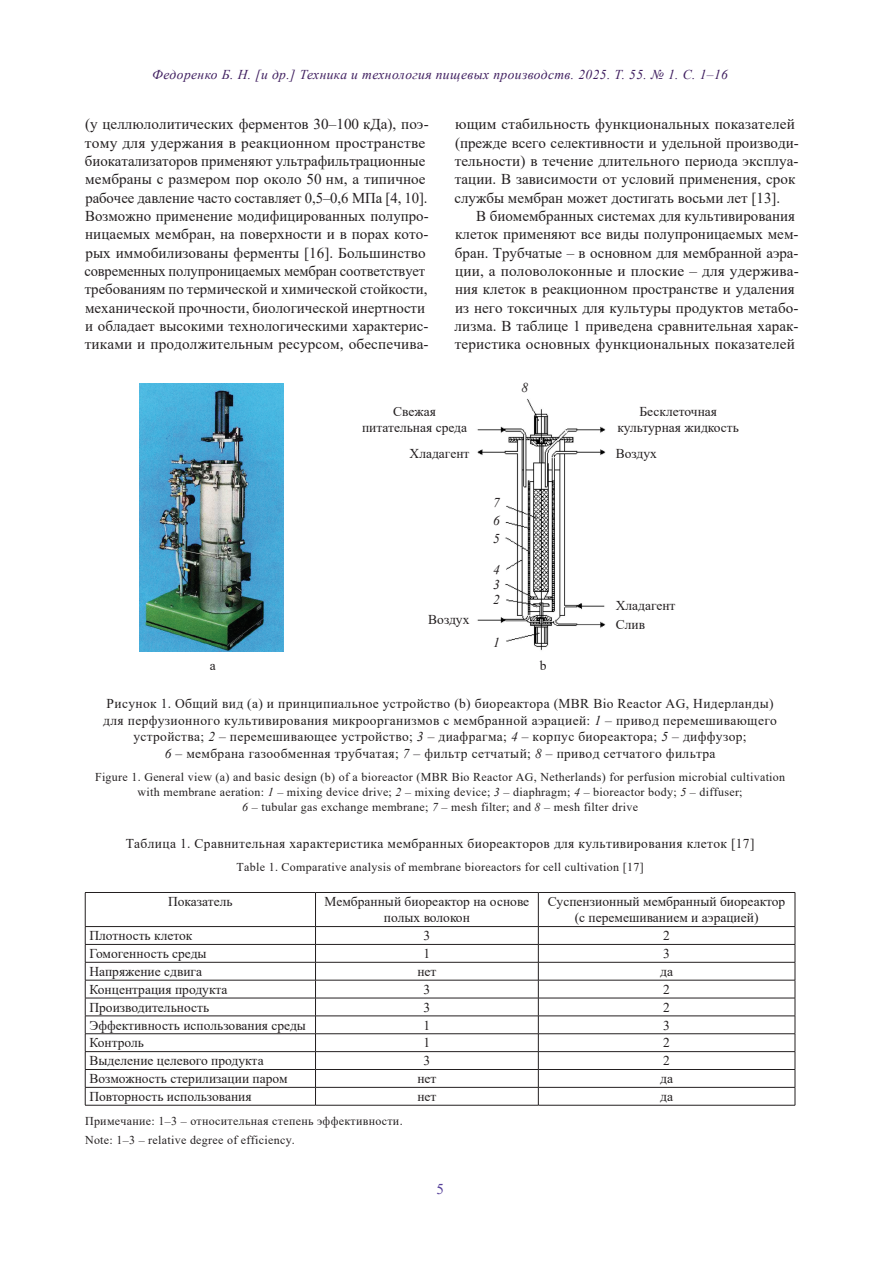
<style>
.page{position:relative;width:893px;height:1263px;background:#fff}
.page>*{position:absolute;margin:0;border:0;box-sizing:border-box;transform-origin:0 0}
.Текст-new{font:15px/18.3px "Times New Roman";color:#231f20}
.t1{font:15px "Times New Roman";color:#553f99}
.Под_рис{font:13.5px/16.5px "Times New Roman";letter-spacing:.025em;color:#231f20;text-align:center}
.Таблица{font:13.5px/16.2px "Times New Roman";color:#231f20;text-align:center}
.t2{font:italic 13.5px "Times New Roman";letter-spacing:.03em;color:#3f1e5f}
.Под_рис-2{font:13.5px/16.2px "Times New Roman";color:#231f20;text-align:center}
.t3{font:italic 13.5px "Times New Roman";color:#231f20}
.мини_под_рис{font:12px/15px "Times New Roman";letter-spacing:.025em;color:#231f20;text-align:center}
.Звездочка{font:12px "Times New Roman";letter-spacing:.025em;color:#231f20}
.s1{font-style:italic}
</style>
<div class="page">
<svg style="left:86px;top:893px;width:709px;height:212px"></svg>
<hr style="left:315px;top:893px;width:1px;height:33px;background:#231f20">
<hr style="left:538px;top:893px;width:1px;height:33px;background:#231f20">
<hr style="left:85px;top:926px;width:230px;height:1px;background:#231f20">
<hr style="left:315px;top:926px;width:223px;height:1px;background:#231f20">
<hr style="left:538px;top:926px;width:257px;height:1px;background:#231f20">
<hr style="left:85px;top:944px;width:230px;height:1px;background:#231f20">
<hr style="left:315px;top:944px;width:223px;height:1px;background:#231f20">
<hr style="left:538px;top:944px;width:257px;height:1px;background:#231f20">
<hr style="left:85px;top:962px;width:230px;height:1px;background:#231f20">
<hr style="left:315px;top:962px;width:223px;height:1px;background:#231f20">
<hr style="left:538px;top:962px;width:257px;height:1px;background:#231f20">
<hr style="left:85px;top:980px;width:230px;height:1px;background:#231f20">
<hr style="left:315px;top:980px;width:223px;height:1px;background:#231f20">
<hr style="left:538px;top:980px;width:257px;height:1px;background:#231f20">
<hr style="left:85px;top:998px;width:230px;height:1px;background:#231f20">
<hr style="left:315px;top:998px;width:223px;height:1px;background:#231f20">
<hr style="left:538px;top:998px;width:257px;height:1px;background:#231f20">
<hr style="left:85px;top:1016px;width:230px;height:1px;background:#231f20">
<hr style="left:315px;top:1016px;width:223px;height:1px;background:#231f20">
<hr style="left:538px;top:1016px;width:257px;height:1px;background:#231f20">
<hr style="left:85px;top:1033px;width:230px;height:1px;background:#231f20">
<hr style="left:315px;top:1033px;width:223px;height:1px;background:#231f20">
<hr style="left:538px;top:1033px;width:257px;height:1px;background:#231f20">
<hr style="left:85px;top:1051px;width:230px;height:1px;background:#231f20">
<hr style="left:315px;top:1051px;width:223px;height:1px;background:#231f20">
<hr style="left:538px;top:1051px;width:257px;height:1px;background:#231f20">
<hr style="left:85px;top:1069px;width:230px;height:1px;background:#231f20">
<hr style="left:315px;top:1069px;width:223px;height:1px;background:#231f20">
<hr style="left:538px;top:1069px;width:257px;height:1px;background:#231f20">
<hr style="left:85px;top:1087px;width:230px;height:1px;background:#231f20">
<hr style="left:315px;top:1087px;width:223px;height:1px;background:#231f20">
<svg style="left:315px;top:927px;width:1px;height:178px"></svg>
<hr style="left:538px;top:1087px;width:257px;height:1px;background:#231f20">
<svg style="left:538px;top:927px;width:1px;height:178px"></svg>
<hr style="left:85px;top:892px;width:230px;height:1px;background:#231f20">
<hr style="left:85px;top:893px;width:1px;height:33px;background:#231f20">
<hr style="left:315px;top:892px;width:223px;height:1px;background:#231f20">
<hr style="left:538px;top:892px;width:257px;height:1px;background:#231f20">
<hr style="left:795px;top:893px;width:1px;height:33px;background:#231f20">
<svg style="left:85px;top:927px;width:1px;height:178px"></svg>
<svg style="left:795px;top:927px;width:1px;height:178px"></svg>
<hr style="left:85px;top:1105px;width:230px;height:1px;background:#231f20">
<hr style="left:315px;top:1105px;width:223px;height:1px;background:#231f20">
<hr style="left:538px;top:1105px;width:257px;height:1px;background:#231f20">
<img style="left:139px;top:383px;width:145px;height:268px">
<img style="left:477px;top:399px;width:129px;height:252px">
<p class="t2" style="left:152px;top:65px;width:577px">Федоренко Б. Н. [и др.] Техника и технология пищевых производств. 2025. Т. 55. № 1. С. 1–16</p>
<p class="Текст-new" style="left:84px;top:115px;width:346px">(у целлюлолитических ферментов 30–100 кДа), поэ&shy;тому для удержания в реакционном пространстве биокатализаторов применяют ультрафильтрационные мембраны с размером пор около 50 нм, а типичное рабочее давление часто составляет 0,5–0,6 МПа [4, 10].<br>Возможно применение модифицированных полупро&shy;ницаемых мембран, на поверхности и в порах кото&shy;рых иммобилизованы ферменты [16]. Большинство современных полупроницаемых мембран соответствует требованиям по термической и химической стойкости, механической прочности, биологической инертности и обладает высокими технологическими характерис&shy;тиками и продолжительным ресурсом, обеспечива-</p>
<p class="Текст-new" style="left:454px;top:115px;width:346px">ющим стабильность функциональных показателей (прежде всего селективности и удельной производи&shy;тельности) в течение длительного периода эксплуа&shy;тации. В зависимости от условий применения, срок службы мембран может достигать восьми лет [13].</p>
<p class="Текст-new" style="left:455px;top:206px;width:346px;text-indent:22px">В биомембранных системах для культивирования клеток применяют все виды полупроницаемых мем&shy;бран. Трубчатые – в основном для мембранной аэра&shy;ции, а половолоконные и плоские – для удержива&shy;ния клеток в реакционном пространстве и удаления из него токсичных для культуры продуктов метабо&shy;лизма. В таблице 1 приведена сравнительная харак&shy;теристика основных функциональных показателей</p>
<p class="t3" style="left:521px;top:379px;width:8px">8</p>
<p class="Под_рис-2" style="left:362px;top:403px;width:107px">Свежая питательная среда</p>
<p class="Под_рис-2" style="left:618px;top:403px;width:123px">Бесклеточная культурная жидкость</p>
<p class="Под_рис" style="left:616px;top:444px;width:43px">Воздух</p>
<p class="Под_рис-2" style="left:410px;top:444px;width:61px">Хладагент</p>
<p class="Под_рис" style="left:428px;top:611px;width:43px">Воздух</p>
<p class="t3" style="left:493px;top:493px;width:8px">7</p>
<p class="t3" style="left:493px;top:511px;width:8px">6</p>
<p class="t3" style="left:493px;top:529px;width:8px">5</p>
<p class="t3" style="left:493px;top:560px;width:8px">4</p>
<p class="t3" style="left:493px;top:575px;width:8px">3</p>
<p class="t3" style="left:493px;top:590px;width:8px">2</p>
<p class="t3" style="left:493px;top:633px;width:8px">1</p>
<p class="Под_рис" style="left:210px;top:657px;width:7px">a</p>
<p class="Под_рис" style="left:540px;top:657px;width:8px">b</p>
<p class="Под_рис-2" style="left:616px;top:597px;width:61px">Хладагент</p>
<p class="Под_рис" style="left:616px;top:616px;width:31px">Слив</p>
<p class="Под_рис" style="left:103px;top:695px;width:675px">Рисунок 1. Общий вид (a) и принципиальное устройство (b) биореактора (MBR Bio Reactor AG, Нидерланды) для перфузионного культивирования микроорганизмов с мембранной аэрацией: <span class="s1">1</span> – привод перемешивающего устройства; <span class="s1">2</span> – перемешивающее устройство; <span class="s1">3</span> – диафрагма; <span class="s1">4</span> – корпус биореактора; <span class="s1">5</span> – диффузор;<br><span class="s1">6</span> – мембрана газообменная трубчатая; <span class="s1">7</span> – фильтр сетчатый; <span class="s1">8</span> – привод сетчатого фильтра</p>
<p class="мини_под_рис" style="left:95px;top:769px;width:692px">Figure 1. General view (a) and basic design (b) of a bioreactor (MBR Bio Reactor AG, Netherlands) for perfusion microbial cultivation with membrane aeration: <span class="s1">1</span> – mixing device drive; <span class="s1">2</span> – mixing device; <span class="s1">3</span> – diaphragm; <span class="s1">4</span> – bioreactor body; <span class="s1">5</span> – diffuser;<br><span class="s1">6</span> – tubular gas exchange membrane; <span class="s1">7</span> – mesh filter; and <span class="s1">8</span> – mesh filter drive</p>
<p class="Под_рис" style="left:126px;top:834px;width:630px">Таблица 1. Сравнительная характеристика мембранных биореакторов для культивирования клеток [17]</p>
<p class="мини_под_рис" style="left:237px;top:859px;width:408px">Table 1. Comparative analysis of membrane bioreactors for cell cultivation [17]</p>
<p class="Таблица" style="left:168px;top:893px;width:66px">Показатель</p>
<p class="Таблица" style="left:325px;top:893px;width:206px">Мембранный биореактор на основе полых волокон</p>
<p class="Таблица" style="left:548px;top:893px;width:239px">Суспензионный мембранный биореактор (с перемешиванием и аэрацией)</p>
<p class="Таблица" style="left:89px;top:927px;width:105px">Плотность клеток</p>
<p class="Таблица" style="left:424px;top:927px;width:8px">3</p>
<p class="Таблица" style="left:663px;top:927px;width:8px">2</p>
<p class="Таблица" style="left:89px;top:945px;width:119px">Гомогенность среды</p>
<p class="Таблица" style="left:424px;top:945px;width:8px">1</p>
<p class="Таблица" style="left:663px;top:945px;width:8px">3</p>
<p class="Таблица" style="left:89px;top:963px;width:114px">Напряжение сдвига</p>
<p class="Таблица" style="left:417px;top:963px;width:21px">нет</p>
<p class="Таблица" style="left:660px;top:963px;width:14px">да</p>
<p class="Таблица" style="left:89px;top:981px;width:139px">Концентрация продукта</p>
<p class="Таблица" style="left:424px;top:981px;width:8px">3</p>
<p class="Таблица" style="left:663px;top:981px;width:8px">2</p>
<p class="Таблица" style="left:89px;top:998px;width:121px">Производительность</p>
<p class="Таблица" style="left:424px;top:998px;width:8px">3</p>
<p class="Таблица" style="left:663px;top:998px;width:8px">2</p>
<p class="Таблица" style="left:89px;top:1016px;width:218px">Эффективность использования среды</p>
<p class="Таблица" style="left:424px;top:1016px;width:8px">1</p>
<p class="Таблица" style="left:663px;top:1016px;width:8px">3</p>
<p class="Таблица" style="left:89px;top:1034px;width:56px">Контроль</p>
<p class="Таблица" style="left:424px;top:1034px;width:8px">1</p>
<p class="Таблица" style="left:663px;top:1034px;width:8px">2</p>
<p class="Таблица" style="left:89px;top:1052px;width:176px">Выделение целевого продукта</p>
<p class="Таблица" style="left:424px;top:1052px;width:8px">3</p>
<p class="Таблица" style="left:663px;top:1052px;width:8px">2</p>
<p class="Таблица" style="left:89px;top:1070px;width:200px">Возможность стерилизации паром</p>
<p class="Таблица" style="left:417px;top:1070px;width:21px">нет</p>
<p class="Таблица" style="left:660px;top:1070px;width:14px">да</p>
<p class="Таблица" style="left:89px;top:1088px;width:164px">Повторность использования</p>
<p class="Таблица" style="left:417px;top:1088px;width:21px">нет</p>
<p class="Таблица" style="left:660px;top:1088px;width:14px">да</p>
<p class="Звездочка" style="left:85px;top:1112px;width:319px">Примечание: 1–3 – относительная степень эффективности.</p>
<p class="Звездочка" style="left:85px;top:1131px;width:211px">Note: 1–3 – relative degree of efficiency.</p>
<p class="t1" style="left:436px;top:1179px;width:9px">5</p>
</div>
